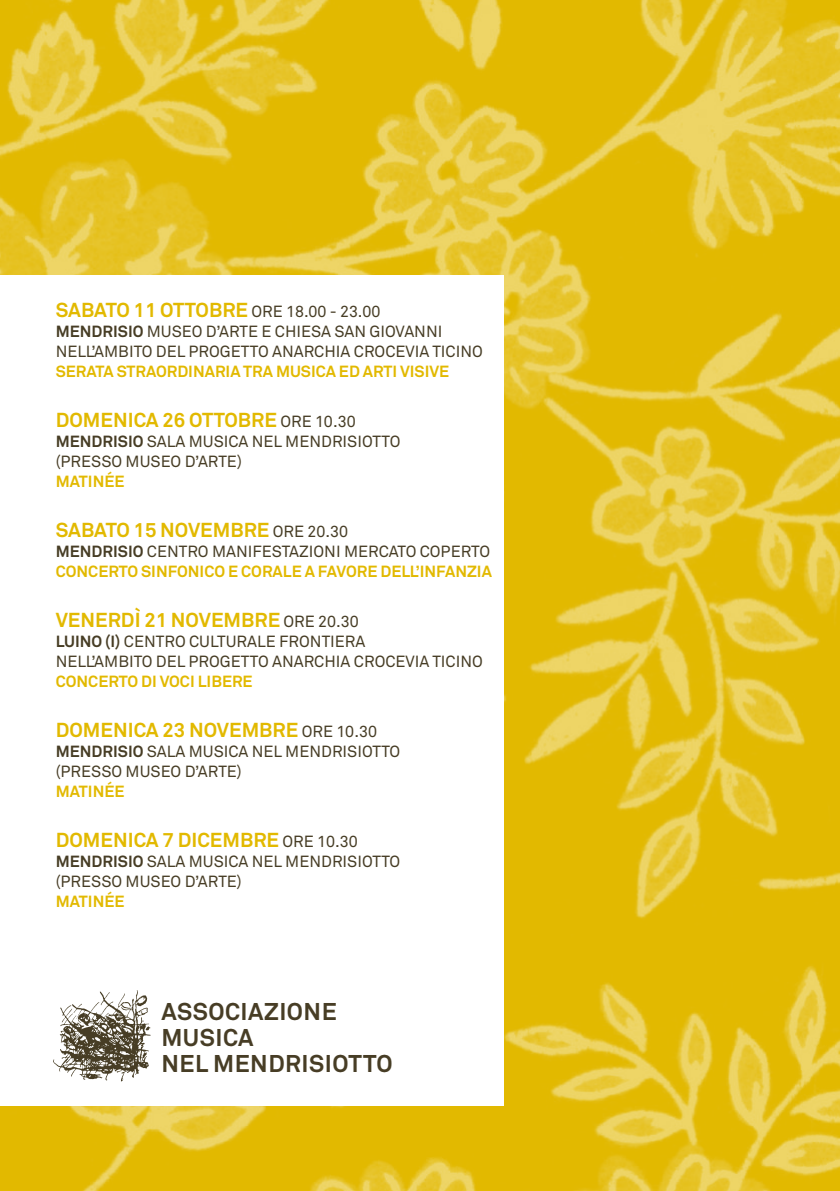
<style>
.page{position:relative;width:840px;height:1191px;background:#fff}
.page>*{position:absolute;margin:0;border:0;box-sizing:border-box;transform-origin:0 0}
.t1{font:700 24px/26px "Akkurat";letter-spacing:.02em;color:#473d25}
.t2{font:700 20px "Akkurat";color:#e2b900}
.t3{font:16px/20px "Akkurat";color:#473d25}
.t4{font:700 16px "Akkurat";letter-spacing:-.01em;color:#e2b900}
.t5{font:700 16px "Akkurat";color:#473d25}
.s1{font-weight:700}
</style>
<div class="page">
<img style="left:0;top:0;width:839px;height:1191px">
<div style="left:0;top:275px;width:503px;height:831px;background:#fff"></div>
<svg style="left:53px;top:990px;width:98px;height:91px"></svg>
<p class="t2" style="left:56px;top:297px;width:118px">SABATO 11 OTTOBRE</p>
<p class="t3" style="left:251px;top:301px;width:11px">ORE</p>
<p class="t3" style="left:286px;top:301px;width:96px">18.00 - 23.00</p>
<p class="t5" style="left:56px;top:321px;width:25px">MENDRISIO</p>
<p class="t3" style="left:56px;top:321px;width:427px;text-indent:91px">MUSEO D’ARTE E CHIESA SAN GIOVANNI<br>NELL’AMBITO DEL PROGETTO ANARCHIA CROCEVIA TICINO</p>
<p class="t4" style="left:56px;top:361px;width:11px">SER</p>
<p class="t4" style="left:86px;top:361px;width:80px">ATA STR AORDIN</p>
<p class="t4" style="left:205px;top:361px;width:95px">ARIA TRA MUSIC</p>
<p class="t4" style="left:325px;top:361px;width:84px">A ED ARTI VISIVE</p>
<p class="t2" style="left:56px;top:407px;width:57px">DOMENIC</p>
<p class="t2" style="left:146px;top:407px;width:57px">A 26 OTTOBRE</p>
<p class="t3" style="left:280px;top:411px;width:11px">ORE</p>
<p class="t3" style="left:315px;top:411px;width:42px">10.30</p>
<p class="t5" style="left:56px;top:431px;width:25px">MENDRISIO</p>
<p class="t3" style="left:56px;top:431px;width:344px;text-indent:91px">SALA MUSICA NEL MENDRISIOTTO (PRESSO MUSEO D’ARTE)</p>
<p class="t4" style="left:56px;top:471px;width:34px">MATINÉE</p>
<p class="t2" style="left:56px;top:517px;width:118px">SABATO 15 NOVE</p>
<p class="t2" style="left:213px;top:517px;width:31px">MBRE</p>
<p class="t3" style="left:272px;top:521px;width:11px">ORE</p>
<p class="t3" style="left:307px;top:521px;width:42px">20.30</p>
<p class="t5" style="left:56px;top:541px;width:25px">MENDRISIO</p>
<p class="t3" style="left:147px;top:541px;width:343px">CENTRO MANIFESTAZIONI MERCATO COPERTO</p>
<p class="t4" style="left:56px;top:561px;width:12px">CONCERTO</p>
<p class="t4" style="left:141px;top:561px;width:47px">SIN FONICO</p>
<p class="t4" style="left:228px;top:561px;width:25px">E COR</p>
<p class="t4" style="left:272px;top:561px;width:75px">ALE A FAVORE</p>
<p class="t4" style="left:380px;top:561px;width:11px">DELL</p>
<p class="t4" style="left:415px;top:561px;width:78px">’IN FANZIA</p>
<p class="t2" style="left:56px;top:607px;width:14px">VENERDÌ</p>
<p class="t2" style="left:144px;top:607px;width:41px">21 NOVE</p>
<p class="t2" style="left:223px;top:607px;width:31px">MBRE</p>
<p class="t3" style="left:283px;top:611px;width:11px">ORE</p>
<p class="t3" style="left:318px;top:611px;width:42px">20.30</p>
<p class="t5" style="left:56px;top:631px;width:10px">LUINO</p>
<p class="t3" style="left:56px;top:631px;width:427px;text-indent:49px"><span class="s1">(I)</span> CENTRO CU LTURALE FRO NTIERA<br>NELL’AMBITO DEL PROGETTO ANARCHIA CROCEVIA TICINO</p>
<p class="t4" style="left:56px;top:671px;width:12px">CONCERTO</p>
<p class="t4" style="left:141px;top:671px;width:28px">DI VOCI</p>
<p class="t4" style="left:198px;top:671px;width:10px">LIBERE</p>
<p class="t2" style="left:56px;top:717px;width:57px">DOMENIC</p>
<p class="t2" style="left:146px;top:717px;width:57px">A 23 NOVE</p>
<p class="t2" style="left:241px;top:717px;width:31px">MBRE</p>
<p class="t3" style="left:301px;top:721px;width:11px">ORE</p>
<p class="t3" style="left:336px;top:721px;width:42px">10.30</p>
<p class="t5" style="left:56px;top:741px;width:25px">MENDRISIO</p>
<p class="t3" style="left:56px;top:741px;width:344px;text-indent:91px">SALA MUSICA NEL MENDRISIOTTO (PRESSO MUSEO D’ARTE)</p>
<p class="t4" style="left:56px;top:781px;width:34px">MATINÉE</p>
<p class="t2" style="left:56px;top:827px;width:57px">DOMENIC</p>
<p class="t2" style="left:146px;top:827px;width:44px">A 7 DICE</p>
<p class="t2" style="left:222px;top:827px;width:31px">MBRE</p>
<p class="t3" style="left:282px;top:831px;width:11px">ORE</p>
<p class="t3" style="left:317px;top:831px;width:42px">10.30</p>
<p class="t5" style="left:56px;top:851px;width:25px">MENDRISIO</p>
<p class="t3" style="left:56px;top:851px;width:344px;text-indent:91px">SALA MUSICA NEL MENDRISIOTTO (PRESSO MUSEO D’ARTE)</p>
<p class="t4" style="left:56px;top:891px;width:34px">MATINÉE</p>
<h1 class="t1" style="left:161px;top:998px;width:232px">ASSOCIAZIONE<br>MUSICA<br>NEL MENDRISIOTTO</h1>
</div>
